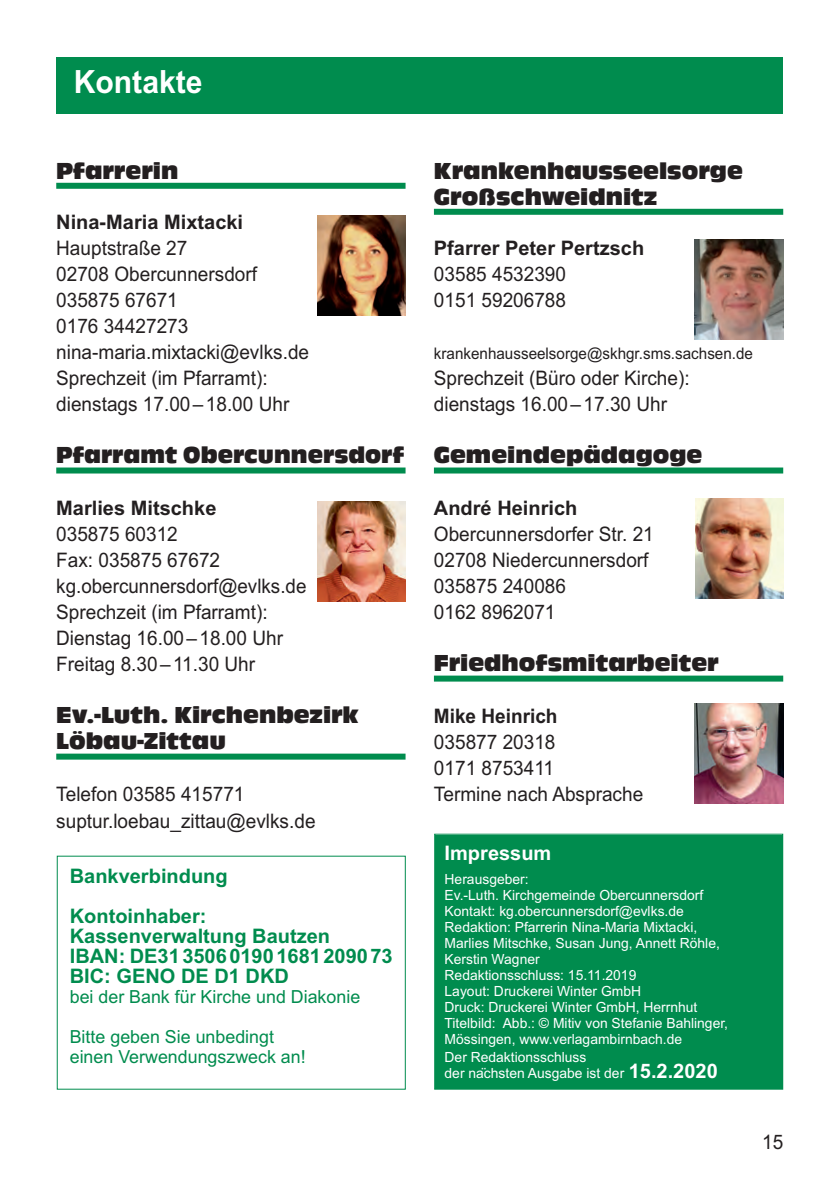
<style>
.page{position:relative;width:840px;height:1191px;background:#fff}
.page>*{position:absolute;margin:0;border:0;box-sizing:border-box;transform-origin:0 0}
.t1{font:700 32px "Arial";color:#fff;scale:.94 1}
.t2{font:24px/26px "Antigone Compact CE Regular";color:#231f20}
.t3{font:20px/26px "Arial";color:#231f20;scale:.95 1}
.t4{font:700 20px/20px "Arial";color:#008c4e}
.t5{font:700 20px "Arial";color:#231f20}
.t6{font:700 20px "Arial";color:#231f20;scale:.95 1}
.t7{font:700 20px "Arial";color:#fff}
.t8{font:18px/20px "Arial";color:#008c4e}
.t9{font:16px "Arial";color:#231f20;scale:.95 1}
.t10{font:14px/16px "Arial";color:#fff}
.s1{font-weight:700;font-size:20px}
</style>
<div class="page">
<div style="left:56px;top:183px;width:349px;height:6px;background:#008c4e"></div>
<div style="left:56px;top:467px;width:349px;height:6px;background:#008c4e"></div>
<div style="left:56px;top:753px;width:349px;height:6px;background:#008c4e"></div>
<div style="left:433px;top:209px;width:349px;height:6px;background:#008c4e"></div>
<div style="left:433px;top:467px;width:349px;height:6px;background:#008c4e"></div>
<div style="left:433px;top:675px;width:349px;height:6px;background:#008c4e"></div>
<div style="left:57px;top:57px;width:725px;height:56px;background:#008c4e"></div>
<div style="left:435px;top:834px;width:346px;height:254px;background:#008c4e"></div>
<div style="left:434px;top:833px;width:348px;height:256px;border:1px solid #008c4e"></div>
<img style="left:317px;top:215px;width:88px;height:100px">
<img style="left:317px;top:502px;width:88px;height:100px">
<img style="left:694px;top:239px;width:88px;height:100px">
<img style="left:695px;top:499px;width:87px;height:100px">
<img style="left:694px;top:703px;width:88px;height:100px">
<h1 class="t1" style="left:74px;top:70px;width:25px">A</h1>
<h1 class="t1" style="left:74px;top:70px;width:138px">Kontakte</h1>
<p class="t2" style="left:56px;top:159px;width:123px">Pfarrerin</p>
<p class="t5" style="left:56px;top:215px;width:188px">Nina-Maria Mixtacki</p>
<p class="t3" style="left:56px;top:237px;width:267px">Hauptstraße 27<br>02708 Obercunnersdorf<br>035875 67671<br>0176 34427273 nina-maria.mixtacki@evlks.de<br>Sprechzeit (im Pfarramt): dienstags 17.00 –18.00 Uhr</p>
<p class="t2" style="left:56px;top:444px;width:349px">Pfarramt Obercunnersdorf</p>
<p class="t5" style="left:56px;top:501px;width:162px">Marlies Mitschke</p>
<p class="t3" style="left:56px;top:523px;width:265px">035875 60312<br>Fax: 035875 67672 kg.obercunnersdorf@evlks.de<br>Sprechzeit (im Pfarramt):<br>Dienstag 16.00 –18.00 Uhr<br>Freitag 8.30 –11.30 Uhr</p>
<p class="t2" style="left:56px;top:704px;width:304px">Ev.-Luth. Kirchenbezirk<br>Löbau-Zittau</p>
<p class="t3" style="left:56px;top:783px;width:274px">Telefon 03585 415771 suptur.loebau_zittau@evlks.de</p>
<p class="t4" style="left:70px;top:858px;width:159px;line-height:40px">Bankverbindung<br>Kontoinhaber:</p>
<p class="t4" style="left:70px;top:928px;width:324px">Kassenverwaltung Bautzen<br>IBAN: DE31 3506 0190 1681 209073<br>BIC: GENO DE D1 DKD</p>
<p class="t8" style="left:70px;top:988px;width:292px">bei der Bank für Kirche und Diakonie</p>
<p class="t8" style="left:70px;top:1028px;width:237px">Bitte geben Sie unbedingt einen Verwendungszweck an!</p>
<p class="t2" style="left:433px;top:159px;width:310px">Krankenhausseelsorge<br>Großschweidnitz</p>
<p class="t5" style="left:433px;top:241px;width:212px">Pfarrer Peter Pertzsch</p>
<p class="t3" style="left:433px;top:263px;width:140px">03585 4532390<br>0151 59206788</p>
<p class="t9" style="left:433px;top:348px;width:337px">krankenhausseelsorge@skhgr.sms.sachsen.de</p>
<p class="t3" style="left:433px;top:367px;width:270px">Sprechzeit (Büro oder Kirche): dienstags 16.00 –17.30 Uhr</p>
<p class="t2" style="left:433px;top:444px;width:270px">Gemeindepädagoge</p>
<p class="t5" style="left:433px;top:501px;width:145px">André Heinrich</p>
<p class="t3" style="left:433px;top:523px;width:233px">Obercunnersdorfer Str. 21<br>02708 Niedercunnersdorf<br>035875 240086<br>0162 8962071</p>
<p class="t2" style="left:433px;top:652px;width:286px">Friedhofsmitarbeiter</p>
<p class="t6" style="left:433px;top:709px;width:132px">Mike Heinrich</p>
<p class="t3" style="left:433px;top:731px;width:222px">035877 20318<br>0171 8753411<br>Termine nach Absprache</p>
<p class="t7" style="left:444px;top:845px;width:108px">Impressum</p>
<p class="t10" style="left:444px;top:872px;width:285px">Herausgeber:<br>Ev.-Luth. Kirchgemeinde Obercunnersdorf Kontakt: kg.obercunnersdorf@evlks.de Redaktion: Pfarrerin Nina-Maria Mixtacki, Marlies Mitschke, Susan Jung, Annett Röhle, Kerstin Wagner<br>Redaktionsschluss: 15.11.2019<br>Layout: Druckerei Winter GmbH<br>Druck: Druckerei Winter GmbH, Herrnhut Titelbild: Abb.: © Mitiv von Stefanie Bahlinger, Mössingen, www.verlagambirnbach.de</p>
<p class="t10" style="left:444px;top:1050px;width:274px">Der Redaktionsschluss<br>der nächsten Ausgabe ist der <span class="s1">15.2.2020</span></p>
<p class="t3" style="left:761px;top:1130px;width:24px">15</p>
</div>
